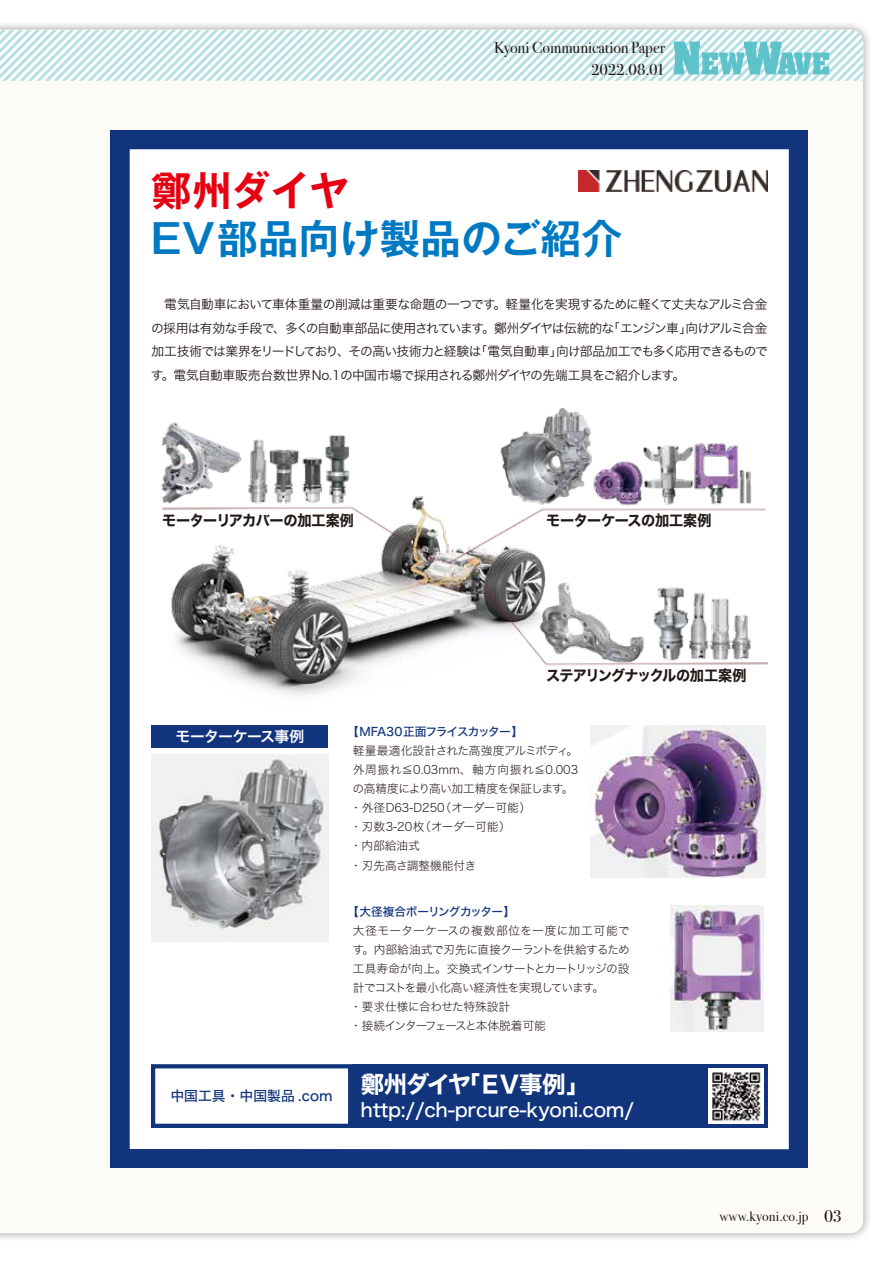
<style>
.page{position:relative;width:893px;height:1263px;background:#fff}
.page>*{position:absolute;margin:0;border:0;box-sizing:border-box;transform-origin:0 0}
.t1{font:700 40.35px "Gothic MB101 Pr 6 N De";letter-spacing:.01em;color:#0079c3}
.t2{font:700 40.35px "Gothic MB101 Pr 6 N De";letter-spacing:-.025em;color:#e60012}
.t3{font:23.4px "Hira Kaku Std N W7";letter-spacing:-.08em;color:#fff}
.t4{font:19.2px "Hira Kaku Std N W5";letter-spacing:-.015em;color:#fff}
.t5{font:15.9px/21.3px "Bodoni Svty Two ITCTT";letter-spacing:-.005em;color:#221815;text-align:right}
.t6{font:14.85px "Hira Kaku Std N W7";letter-spacing:-.03em;color:#221815;scale:.95 1}
.t7{font:14.85px "Hira Kaku Std N W7";letter-spacing:-.06em;color:#221815;scale:.95 1}
.t8{font:14.85px "Hira Kaku Std N W6";letter-spacing:-.035em;color:#fff}
.t9{font:13.8px "Bodoni Svty Two ITCTT";letter-spacing:.02em;color:#221815}
.t10{font:13.8px "Hira Kaku Std N W5";color:#11347c}
.t11{font:12.75px/23.4px "Hira Kaku Std N W3";letter-spacing:-.04em;color:#221815;text-align:justify}
.t12{font:11.7px/19.2px "Hira Kaku Std N W2";letter-spacing:-.03em;color:#221815}
.t13{font:11.7px/19.2px "Hira Kaku Std N W2";color:#221815}
.t14{font:11.7px "Hira Kaku Std N W5";letter-spacing:-.065em;color:#11347c}
.s1{font-size:16.95px}
</style>
<div class="page">
<div style="left:0;top:21px;width:872px;height:1221px;background:#221815;opacity:.45"></div>
<div style="left:0;top:81px;width:863px;height:1152px;background:#fdfbf6"></div>
<svg style="left:0;top:30px;width:863px;height:51px"></svg>
<div style="left:111px;top:130px;width:697px;height:1037px;background:#11347c"></div>
<div style="left:130px;top:149px;width:659px;height:1000px;background:#fff"></div>
<div style="left:352px;top:1064px;width:415px;height:64px;background:#11347c"></div>
<img style="left:152px;top:754px;width:176px;height:187px">
<img style="left:670px;top:905px;width:94px;height:127px">
<img style="left:591px;top:725px;width:174px;height:153px">
<img style="left:578px;top:171px;width:189px;height:20px">
<img style="left:160px;top:408px;width:607px;height:288px">
<img style="left:708px;top:1068px;width:55px;height:56px">
<div style="left:151px;top:1064px;width:201px;height:64px;border:4px solid #11347c"></div>
<div style="left:152px;top:725px;width:176px;height:23px;background:#11347c"></div>
<p class="t5" style="left:494px;top:36px;width:172px">Kyoni Communication Paper<br>2022.08.01</p>
<h1 class="t2" style="left:151px;top:157px;width:200px">鄭州ダイヤ</h1>
<h1 class="t1" style="left:151px;top:205px;width:472px">EV部品向け製品のご紹介</h1>
<p class="t11" style="left:151px;top:293px;width:618px;text-indent:13px">電気自動車において車体重量の削減は重要な命題の一つです。軽量化を実現するために軽くて丈夫なアルミ合金の採用は有効な手段で、多くの自動車部品に使用されています。鄭州ダイヤは伝統的な「エンジン車」向けアルミ合金加工技術では業界をリードしており、その高い技術力と経験は「電気自動車」向け部品加工でも多く応用できるものです。電気自動車販売台数世界No.1の中国市場で採用される鄭州ダイヤの先端工具をご紹介します。</p>
<p class="t6" style="left:162px;top:508px;width:203px">モーターリアカバーの加工案例</p>
<p class="t6" style="left:546px;top:508px;width:176px">モーターケースの加工案例</p>
<p class="t8" style="left:175px;top:725px;width:130px">モーターケース事例</p>
<p class="t10" style="left:170px;top:1085px;width:164px">中国工具・中国製品 .com</p>
<p class="t7" style="left:546px;top:664px;width:213px">ステアリングナックルの加工案例</p>
<p class="t14" style="left:347px;top:722px;width:178px">【MFA30正面フライスカッター】</p>
<p class="t13" style="left:350px;top:740px;width:230px">軽量最適化設計された高強度アルミボディ。外周振れ≦0.03mm、軸方向振れ≦0.003の高精度により高い加工精度を保証します。・外径D63-D250（オーダー可能）<br>・刃数3-20枚（オーダー可能）<br>・内部給油式<br>・刃先高さ調整機能付き</p>
<p class="t14" style="left:347px;top:902px;width:170px">【大径複合ボーリングカッター】</p>
<p class="t12" style="left:350px;top:920px;width:281px">大径モーターケースの複数部位を一度に加工可能です。内部給油式で刃先に直接クーラントを供給するため工具寿命が向上。交換式インサートとカートリッジの設計でコストを最小化高い経済性を実現しています。<br>・要求仕様に合わせた特殊設計<br>・接続インターフェースと本体脱着可能</p>
<h2 class="t3" style="left:361px;top:1066px;width:231px">鄭州ダイヤ「ＥＶ事例」</h2>
<h3 class="t4" style="left:361px;top:1095px;width:275px">http://ch-prcure-kyoni.com/</h3>
<p class="t9" style="left:720px;top:1205px;width:124px">www.kyoni.co.jp <span class="s1">03</span></p>
</div>
